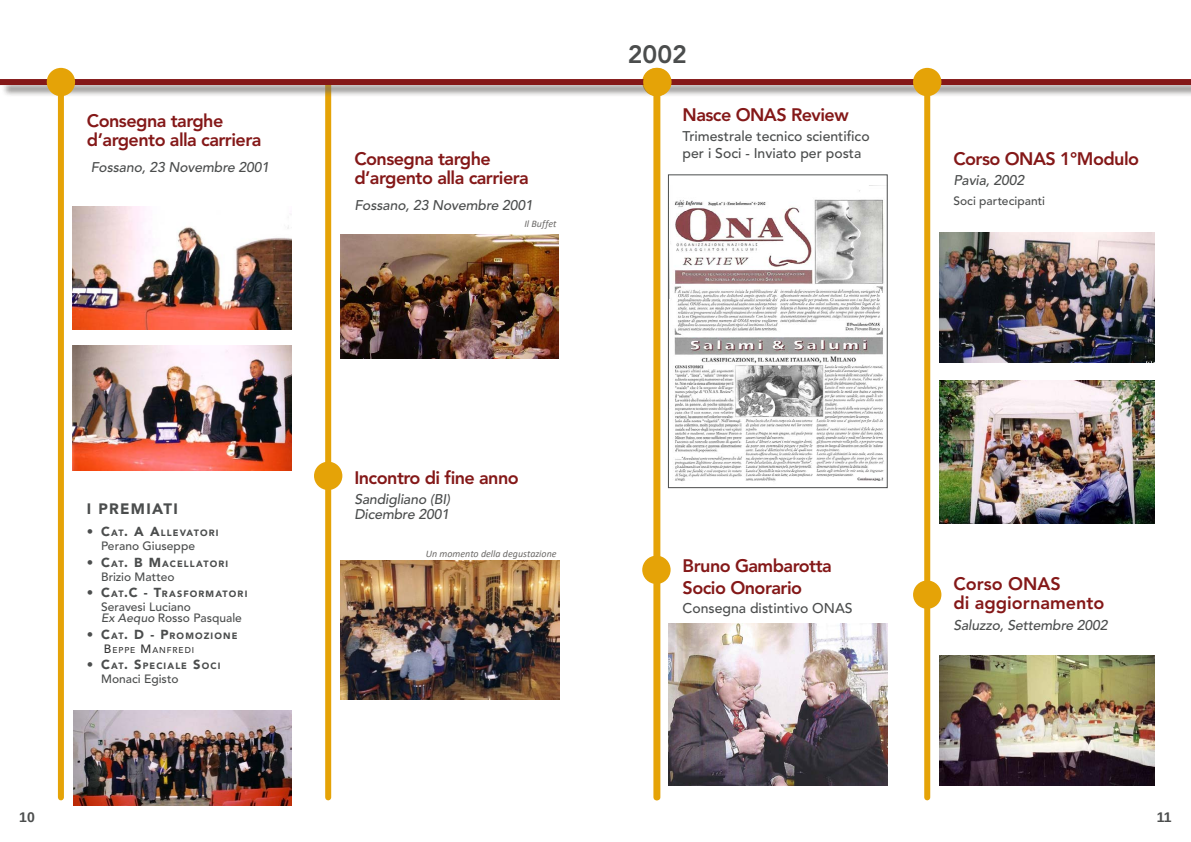
<style>
.page{position:relative;width:1191px;height:842px;background:#fff}
.page>*{position:absolute;margin:0;border:0;box-sizing:border-box;transform-origin:0 0}
.t1{font:800 25px "Avenir LT Std";color:#4b4d4d}
.t2{font:800 18px/19px "Avenir LT Std";letter-spacing:-.03em;color:#841818}
.t3{font:800 18px/19px "Avenir LT Std";color:#841818}
.t4{font:900 15px "Avenir LT Std";color:#4b4d4d}
.t5{font:italic 500 14px/15px "Avenir LT Std";letter-spacing:-.01em;color:#4b4d4d}
.t6{font:500 14px/16.8px "Avenir LT Std";color:#4b4d4d}
.t7{font:700 14px "Arimo";color:#4b4d4d}
.t8{font:500 12px/11px "Avenir LT Std";color:#4b4d4d}
.t9{font:italic 10px "Calibri";color:#6c6a68}
.t10{font:900 9.1px "Avenir LT Std";letter-spacing:.12em;color:#4b4d4d}
.t11{font:500 8.4px "Avenir LT Std";letter-spacing:.11em;color:#333}
.s1{font-size:13px}
.s2{font-style:italic}
.s3{font-size:12px}
</style>
<div class="page">
<div style="left:653px;top:85px;width:6px;height:712px;background:#f0ca71"></div>
<div style="left:325px;top:85px;width:6px;height:712px;background:#e5a307"></div>
<div style="left:314px;top:462px;width:28px;height:28px;background:#e5a307;border-radius:50%"></div>
<div style="left:1px;top:80px;width:1190px;height:18px;background:#6c6a68;opacity:.75"></div>
<div style="left:0;top:79px;width:1191px;height:6px;background:#841818"></div>
<div style="left:924px;top:85px;width:6px;height:712px;background:#e5a307"></div>
<div style="left:913px;top:68px;width:28px;height:28px;background:#e5a307;border-radius:50%"></div>
<div style="left:58px;top:85px;width:6px;height:712px;background:#e5a307"></div>
<div style="left:47px;top:68px;width:28px;height:28px;background:#e5a307;border-radius:50%"></div>
<img style="left:73px;top:206px;width:219px;height:123px">
<img style="left:73px;top:345px;width:219px;height:126px">
<img style="left:73px;top:710px;width:219px;height:96px">
<img style="left:340px;top:235px;width:219px;height:124px">
<img style="left:340px;top:561px;width:219px;height:138px">
<div style="left:654px;top:85px;width:6px;height:712px;background:#e5a307"></div>
<div style="left:643px;top:68px;width:28px;height:28px;background:#e5a307;border-radius:50%"></div>
<img style="left:674px;top:185px;width:210px;height:297px">
<div style="left:668px;top:174px;width:219px;height:314px;border:1px solid #4b4d4d"></div>
<img style="left:668px;top:624px;width:219px;height:161px">
<img style="left:939px;top:232px;width:216px;height:130px">
<img style="left:939px;top:381px;width:216px;height:143px">
<img style="left:939px;top:655px;width:216px;height:130px">
<div style="left:642px;top:556px;width:28px;height:28px;background:#e5a307;border-radius:50%"></div>
<div style="left:913px;top:580px;width:28px;height:29px;background:#e5a307;border-radius:50%"></div>
<p class="t2" style="left:87px;top:111px;width:176px">Consegna targhe d’argento alla carriera</p>
<p class="t5" style="left:91px;top:160px;width:180px">Fossano, 23 Novembre 2001</p>
<p class="t2" style="left:354px;top:149px;width:176px">Consegna targhe d’argento alla carriera</p>
<p class="t5" style="left:354px;top:198px;width:180px">Fossano, 23 Novembre 2001</p>
<p class="t9" style="left:524px;top:216px;width:34px">Il Buffet</p>
<h1 class="t1" style="left:628px;top:39px;width:61px">2002</h1>
<p class="t2" style="left:682px;top:105px;width:168px">Nasce ONAS Review</p>
<p class="t6" style="left:682px;top:128px;width:188px">Trimestrale tecnico scientifico per i Soci - Inviato per posta</p>
<p class="t2" style="left:953px;top:149px;width:187px">Corso ONAS 1°Modulo</p>
<p class="t5" style="left:953px;top:173px;width:72px">Pavia, 2002</p>
<p class="t8" style="left:953px;top:195px;width:93px">Soci partecipanti</p>
<p class="t4" style="left:87px;top:500px;width:24px">I PREM</p>
<p class="t4" style="left:146px;top:500px;width:33px">IATI</p>
<p class="t10" style="left:87px;top:528px;width:132px"><span class="s1">• C</span>AT<span class="s1">. A A</span>LLEVATORI</p>
<p class="t8" style="left:101px;top:541px;width:95px">Perano Giuseppe</p>
<p class="t10" style="left:87px;top:558px;width:142px"><span class="s1">• C</span>AT<span class="s1">. B M</span> ACELLATORI</p>
<p class="t8" style="left:101px;top:571px;width:75px">Brizio Matteo</p>
<p class="t10" style="left:87px;top:589px;width:161px"><span class="s1">• C</span>AT<span class="s1">.C - T</span>RASFORMATORI</p>
<p class="t8" style="left:101px;top:602px;width:142px">Seravesi Luciano<br><span class="s2">Ex Aequo</span> Rosso Pasquale</p>
<p class="t10" style="left:87px;top:630px;width:152px"><span class="s1">• C</span>AT<span class="s1">. D - P</span>ROMOZIONE</p>
<p class="t11" style="left:104px;top:645px;width:15px"><span class="s3">B</span>EPPE</p>
<p class="t11" style="left:141px;top:645px;width:55px"><span class="s3">M</span>ANFREDI</p>
<p class="t10" style="left:87px;top:661px;width:130px"><span class="s1">• C</span>AT<span class="s1">. S</span>PECIALE <span class="s1">S</span>OCI</p>
<p class="t8" style="left:101px;top:674px;width:79px">Monaci Egisto</p>
<p class="t2" style="left:354px;top:468px;width:166px">Incontro di fine anno</p>
<p class="t5" style="left:354px;top:492px;width:97px">Sandigliano (BI)<br>Dicembre 2001</p>
<p class="t9" style="left:426px;top:547px;width:132px">Un momento della degustazione</p>
<p class="t2" style="left:682px;top:555px;width:151px;line-height:21.8px">Bruno Gambarotta<br>Socio Onorario</p>
<p class="t6" style="left:682px;top:600px;width:172px">Consegna distintivo ONAS</p>
<p class="t3" style="left:953px;top:574px;width:152px">Corso ONAS<br>di aggiornamento</p>
<p class="t5" style="left:953px;top:618px;width:156px">Saluzzo, Settembre 2002</p>
<p class="t7" style="left:19px;top:808px;width:17px">10</p>
<p class="t7" style="left:1157px;top:808px;width:16px">11</p>
</div>
